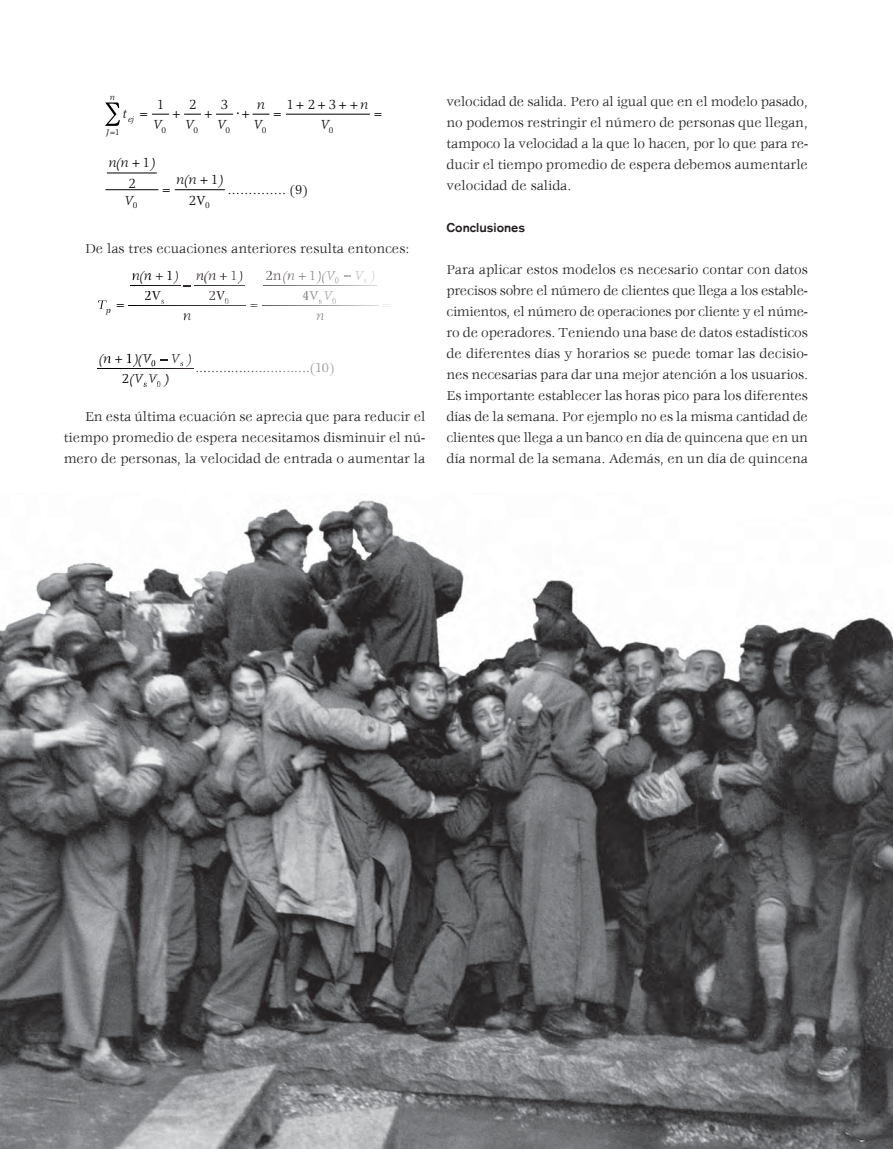
<style>
.page{position:relative;width:893px;height:1149px;background:#fff}
.page>*{position:absolute;margin:0;border:0;box-sizing:border-box;transform-origin:0 0}
.t1{font:italic 14.4px/20.4px "Veljovic";color:#000;text-align:center}
.t2{font:14.4px/20.4px "Veljovic";color:#000}
.t3{font:14.25px/21px "Veljovic";color:#231f20;text-align:justify}
.t4{font:italic 14.25px/20.2px "Veljovic";color:#000;text-align:center}
.t5{font:italic 14.25px/20.2px "Veljovic";color:#7e7777;text-align:center}
.t6{font:italic 14.25px/20.2px "Veljovic";color:#080506;text-align:center}
.t7{font:italic 14.25px/20.2px "Veljovic";color:#393333;text-align:center}
.t8{font:italic 14.25px "Veljovic";color:#302a2b}
.t9{font:italic 14.25px "Veljovic";color:#605959}
.t10{font:14.1px "Veljovic";color:#756e6f}
.t11{font:14.1px "Veljovic";color:#000}
.t12{font:500 12.75px "Akzidenz Grotesk BE";color:#231f20}
.t13{font:italic 9.15px "Veljovic";color:#000}
.s1{font-style:italic}
.s2{font-style:normal}
.s3{color:#120d0f}
.s4{color:#140f11}
.s5{color:#1c1719}
.s6{font-style:normal;color:#241f20}
.s7{color:#282223}
.s8{font-style:normal;color:#140f11}
.s9{font-style:normal;color:#1a1416}
.s10{color:#3d3637}
.s11{color:#423c3c}
.s12{color:#4a4343}
.s13{font-style:normal;color:#524b4b}
.s14{color:#554e4f}
.s15{font-style:normal;color:#423c3c}
.s16{font-style:normal;color:#463f40}
.s17{font-style:normal;color:#6e6767}
.s18{font-style:normal;color:#716a6b}
.s19{color:#898384}
.s20{font-style:normal;color:#948e8f}
.s21{color:#9b9696}
.s22{color:#a19b9b}
.s23{color:#a8a3a3}
.s24{color:#c8c4c4}
.s25{color:#d7d4d4}
.s26{font-style:normal;color:#8d8787}
.s27{font-style:normal;color:#979191}
.s28{color:#a8a2a3}
.s29{font-style:normal;color:#030202}
.s30{color:#080506}
.s31{color:#0b0809}
.s32{color:#272122}
.s33{color:#322c2d}
.s34{color:#050304}
.s35{color:#171213}
.s36{color:#221d1e}
.s37{color:#393334}
.s38{color:#3b3536}
.s39{color:#3e3738}
.s40{color:#40393a}
.s41{color:#433c3d}
.s42{color:#463f40}
.s43{color:#4c4546}
.s44{color:#4e4848}
.s45{color:#504a4a}
.s46{color:#544d4d}
.s47{color:#575051}
.s48{color:#5a5354}
.s49{color:#5d5656}
.s50{color:#60595a}
.s51{color:#635c5d}
.s52{color:#665f60}
.s53{color:#696263}
.s54{color:#6e6768}
.s55{color:#716a6b}
.s56{color:#7e7778}
.s57{color:#827b7c}
.s58{color:#8c8686}
.s59{color:#928c8c}
.s60{color:#979091}
.s61{color:#aaa5a5}
</style>
<div class="page">
<img style="left:0;top:500px;width:893px;height:648px">
<svg style="left:105px;top:102px;width:15px;height:24px"></svg>
<svg style="left:152px;top:114px;width:17px;height:1px"></svg>
<svg style="left:184px;top:114px;width:17px;height:1px"></svg>
<svg style="left:216px;top:112px;width:23px;height:3px"></svg>
<svg style="left:253px;top:114px;width:16px;height:1px"></svg>
<hr style="left:286px;top:114px;width:84px;height:1px;background:#000">
<hr style="left:107px;top:173px;width:50px;height:1px;background:#000">
<hr style="left:105px;top:189px;width:53px;height:1px;background:#000">
<hr style="left:175px;top:189px;width:50px;height:1px;background:#000">
<svg style="left:98px;top:300px;width:9px;height:9px"></svg>
<svg style="left:130px;top:285px;width:50px;height:1px"></svg>
<svg style="left:194px;top:285px;width:50px;height:1px"></svg>
<svg style="left:129px;top:305px;width:117px;height:1px"></svg>
<svg style="left:264px;top:285px;width:113px;height:1px"></svg>
<svg style="left:262px;top:305px;width:116px;height:1px"></svg>
<svg style="left:98px;top:368px;width:95px;height:1px"></svg>
<p class="t13" style="left:110px;top:94px;width:7px">n</p>
<p class="t2" style="left:153px;top:95px;width:15px;text-align:center">1<br><span class="s1">V</span><sub>0</sub></p>
<p class="t1" style="left:170px;top:104px;width:14px">+</p>
<p class="t2" style="left:185px;top:95px;width:15px">2<br><span class="s1">V</span><sub>0</sub></p>
<p class="t1" style="left:202px;top:104px;width:14px">+</p>
<p class="t2" style="left:217px;top:95px;width:15px">3<br><span class="s1">V</span><sub>0</sub></p>
<p class="t1" style="left:239px;top:104px;width:14px">+</p>
<p class="t1" style="left:253px;top:95px;width:15px;text-align:left">n<br>V<sub>0</sub></p>
<p class="t1" style="left:271px;top:104px;width:14px">=</p>
<p class="t1" style="left:287px;top:95px;width:83px"><span class="s2">1</span>+<span class="s2">2</span>+<span class="s2">3</span>++n<br>V<sub>0</sub></p>
<p class="t13" style="left:123px;top:115px;width:13px"><sup>t</sup>ej</p>
<p class="t1" style="left:137px;top:104px;width:14px">=</p>
<p class="t1" style="left:371px;top:104px;width:14px">=</p>
<p class="t13" style="left:106px;top:128px;width:15px">J=<span class="s2">1</span></p>
<p class="t1" style="left:108px;top:153px;width:49px">n(n+<span class="s2">1</span>)<br><span class="s2">2</span></p>
<p class="t1" style="left:124px;top:191px;width:15px">V<sub>0</sub></p>
<p class="t1" style="left:176px;top:170px;width:49px">n(n+<span class="s2">1</span>)<br><span class="s2">2V</span><sub>0</sub></p>
<p class="t11" style="left:227px;top:184px;width:82px">………….. (9)</p>
<p class="t1" style="left:160px;top:180px;width:14px">=</p>
<p class="t3" style="left:85px;top:239px;width:326px">De las tres ecuaciones anteriores resulta entonces:</p>
<p class="t4" style="left:97px;top:295px;width:31px">T<sub>p</sub> =</p>
<p class="t6" style="left:132px;top:266px;width:49px">n<span class="s3">(</span><span class="s4">n</span><span class="s5">+</span><span class="s6">1</span><span class="s7">)<br></span><span class="s8">2</span><span class="s9">V</span><sub>s</sub></p>
<p class="t7" style="left:196px;top:266px;width:49px">n<span class="s10">(</span><span class="s11">n</span><span class="s12">+</span><span class="s13">1</span><span class="s14">)<br></span><span class="s15">2</span><span class="s16">V</span><sub>0</sub></p>
<p class="t8" style="left:183px;top:310px;width:10px">n</p>
<p class="t9" style="left:247px;top:299px;width:14px">=</p>
<p class="t5" style="left:265px;top:266px;width:111px"><span class="s17">2</span><span class="s18">n</span>(n<span class="s19">+</span><span class="s20">1</span><span class="s21">)</span><span class="s22">(</span><span class="s23">V</span><sub>0</sub> <span class="s24">V</span><sub>s</sub> <span class="s25">)<br></span><span class="s26">4</span><span class="s27">V</span><sub>s</sub><span class="s28">V</span><sub>0<br></sub><span class="s21">n</span></p>
<p class="t4" style="left:99px;top:349px;width:94px">(n+<span class="s29">1</span><span class="s30">)</span><span class="s31">(</span><span class="s4">V</span><sub>0</sub> <span class="s32">V</span><sub>s</sub> <span class="s33">)<br></span><span class="s2">2</span><span class="s34">(</span><span class="s31">V</span><sub>s</sub><span class="s35">V</span><sub>0</sub> <span class="s36">)</span></p>
<p class="t10" style="left:195px;top:362px;width:141px"><span class="s37">.</span><span class="s38">.</span><span class="s39">.</span><span class="s40">.</span><span class="s41">.</span><span class="s42">.</span><span class="s12">.</span><span class="s43">.</span><span class="s44">.</span><span class="s45">.</span><span class="s46">.</span><span class="s47">.</span><span class="s48">.</span><span class="s49">.</span><span class="s50">.</span><span class="s51">.</span><span class="s52">.</span><span class="s53">.</span><span class="s54">.</span><span class="s55">.</span>..<span class="s56">..</span><span class="s57">..</span><span class="s19">.</span><span class="s58">.</span><span class="s59">.</span><span class="s60">(</span><span class="s21">1</span><span class="s22">0</span><span class="s61">)</span></p>
<p class="t3" style="left:64px;top:407px;width:363px;text-indent:21px">En esta última ecuación se aprecia que para reducir el tiempo promedio de espera necesitamos disminuir el nú&shy;me ro de personas, la velocidad de entrada o aumentar la</p>
<p class="t3" style="left:446px;top:92px;width:363px">ve lo cidad de salida. Pero al igual que en el modelo pasado, no podemos restringir el número de personas que llegan, tam po co la velocidad a la que lo hacen, por lo que para re&shy;du cir el tiempo promedio de espera debemos aumentarle ve lo cidad de salida.</p>
<p class="t12" style="left:446px;top:221px;width:80px">Conclusiones</p>
<p class="t3" style="left:446px;top:260px;width:363px">Para aplicar estos modelos es necesario contar con datos pre ci sos sobre el número de clientes que llega a los esta ble&shy;ci mien tos, el número de operaciones por cliente y el nú me&shy;ro de operadores. Teniendo una base de datos estadísticos de diferentes días y horarios se puede tomar las decisio&shy;nes necesarias para dar una mejor atención a los usuarios.<br>Es im por tante establecer las horas pico para los diferentes días de la semana. Por ejemplo no es la misma cantidad de clientes que llega a un banco en día de quincena que en un día normal de la semana. Además, en un día de quincena</p>
</div>
